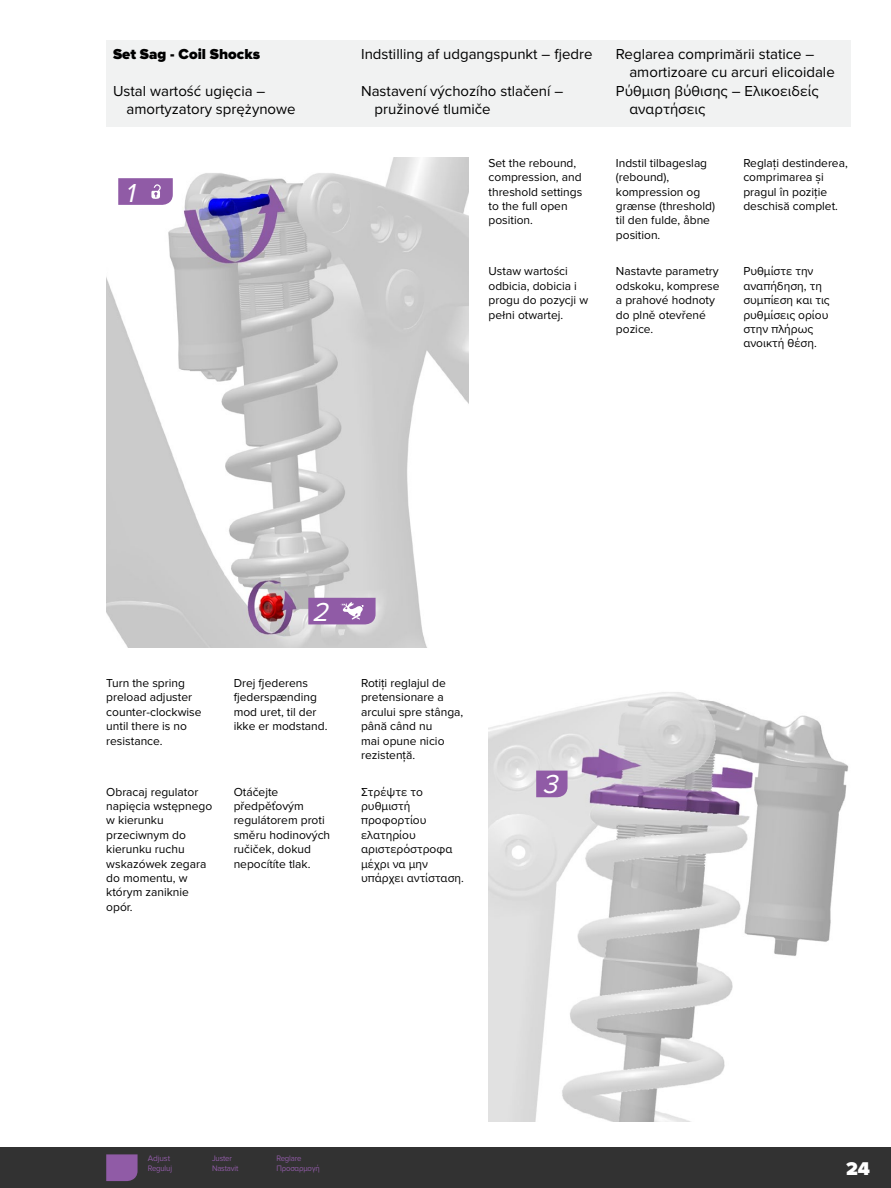
<style>
.page{position:relative;width:891px;height:1188px;background:#fff}
.page>*{position:absolute;margin:0;border:0;box-sizing:border-box;transform-origin:0 0}
.User_Manual_Number_F{font:italic 27px "Proxima Nova";color:#fff}
.t1{font:900 19.2px "Proxima Nova";color:#fff}
.SubHeader_Proxima_No{font:15px/18px "Proxima Nova";color:#000}
.SubHeader_Proxima_No-2{font:900 15px "Proxima Nova";color:#000}
.User_Manual_Text_-_N{font:12px/14.4px "Proxima Nova";color:#000}
.Legend_Flag_Text{font:8.25px "Proxima Nova";letter-spacing:-.02em;color:#905ba6;scale:.94 1}
.Legend_Flag_Text-2{font:8.25px "Proxima Nova";letter-spacing:-.02em;color:#905ba6}
</style>
<div class="page">
<div style="left:0;top:1148px;width:891px;height:40px;background:#323232"></div>
<div style="left:106px;top:40px;width:744px;height:87px;background:#f1f2f2"></div>
<img style="left:106px;top:157px;width:362px;height:490px">
<svg style="left:308px;top:598px;width:68px;height:26px;background:#9b6caf"></svg>
<svg style="left:118px;top:178px;width:55px;height:27px"></svg>
<img style="left:489px;top:692px;width:360px;height:429px">
<svg style="left:536px;top:771px;width:32px;height:26px"></svg>
<svg style="left:106px;top:1154px;width:32px;height:27px"></svg>
<p class="SubHeader_Proxima_No-2" style="left:113px;top:45px;width:149px">Set Sag - Coil Shocks</p>
<p class="SubHeader_Proxima_No" style="left:361px;top:45px;width:233px">Indstilling af udgangspunkt – fjedre</p>
<p class="SubHeader_Proxima_No" style="left:629px;top:45px;width:207px;text-indent:-13px">Reglarea comprimării statice – amortizoare cu arcuri elicoidale</p>
<p class="SubHeader_Proxima_No" style="left:127px;top:82px;width:171px;text-indent:-13px">Ustal wartość ugięcia – amortyzatory sprężynowe</p>
<p class="SubHeader_Proxima_No" style="left:375px;top:82px;width:190px;text-indent:-13px">Nastavení výchozího stlačení – pružinové tlumiče</p>
<p class="SubHeader_Proxima_No" style="left:629px;top:82px;width:191px;text-indent:-13px">Ρύθμιση βύθισης – Ελικοειδείς αναρτήσεις</p>
<p class="User_Manual_Number_F" style="left:125px;top:177px;width:17px">1</p>
<p class="User_Manual_Text_-_N" style="left:489px;top:156px;width:95px">Set the rebound, compression, and threshold settings to the full open position.</p>
<p class="User_Manual_Text_-_N" style="left:616px;top:156px;width:101px">Indstil tilbageslag (rebound), kompression og grænse (threshold) til den fulde, åbne position.</p>
<p class="User_Manual_Text_-_N" style="left:743px;top:156px;width:106px">Reglați destinderea, comprimarea și pragul în poziție deschisă complet.</p>
<p class="User_Manual_Text_-_N" style="left:489px;top:264px;width:101px">Ustaw wartości odbicia, dobicia i progu do pozycji w pełni otwartej.</p>
<p class="User_Manual_Text_-_N" style="left:616px;top:264px;width:105px">Nastavte parametry odskoku, komprese a prahové hodnoty do plně otevřené pozice.</p>
<p class="User_Manual_Text_-_N" style="left:743px;top:264px;width:88px">Ρυθμίστε την αναπήδηση, τη συμπίεση και τις ρυθμίσεις ορίου στην πλήρως ανοικτή θέση.</p>
<p class="User_Manual_Number_F" style="left:312px;top:597px;width:24px">2</p>
<p class="User_Manual_Text_-_N" style="left:106px;top:676px;width:97px">Turn the spring preload adjuster counter-clockwise until there is no resistance.</p>
<p class="User_Manual_Text_-_N" style="left:234px;top:676px;width:95px">Drej fjederens fjederspænding mod uret, til der ikke er modstand.</p>
<p class="User_Manual_Text_-_N" style="left:361px;top:676px;width:104px">Rotiți reglajul de pretensionare a arcului spre stânga, până când nu<br>mai opune nicio rezistență.</p>
<p class="User_Manual_Text_-_N" style="left:106px;top:785px;width:107px">Obracaj regulator napięcia wstępnego w kierunku przeciwnym do kierunku ruchu wskazówek zegara do momentu, w którym zaniknie opór.</p>
<p class="User_Manual_Text_-_N" style="left:234px;top:785px;width:98px">Otáčejte předpěťovým regulátorem proti směru hodinových ručiček, dokud nepocítíte tlak.</p>
<p class="User_Manual_Text_-_N" style="left:361px;top:785px;width:104px">Στρέψτε το ρυθμιστή προφορτίου ελατηρίου αριστερόστροφα μέχρι να μην υπάρχει αντίσταση.</p>
<p class="User_Manual_Number_F" style="left:542px;top:768px;width:23px">3</p>
<p class="Legend_Flag_Text-2" style="left:148px;top:1153px;width:24px">Adjust</p>
<p class="Legend_Flag_Text" style="left:212px;top:1153px;width:23px">Juster</p>
<p class="Legend_Flag_Text" style="left:276px;top:1153px;width:28px">Reglare</p>
<p class="Legend_Flag_Text" style="left:148px;top:1163px;width:27px">Reguluj</p>
<p class="Legend_Flag_Text" style="left:212px;top:1163px;width:29px">Nastavit</p>
<p class="Legend_Flag_Text" style="left:276px;top:1163px;width:48px">Προσαρμογή</p>
<h2 class="t1" style="left:846px;top:1157px;width:25px">24</h2>
</div>
